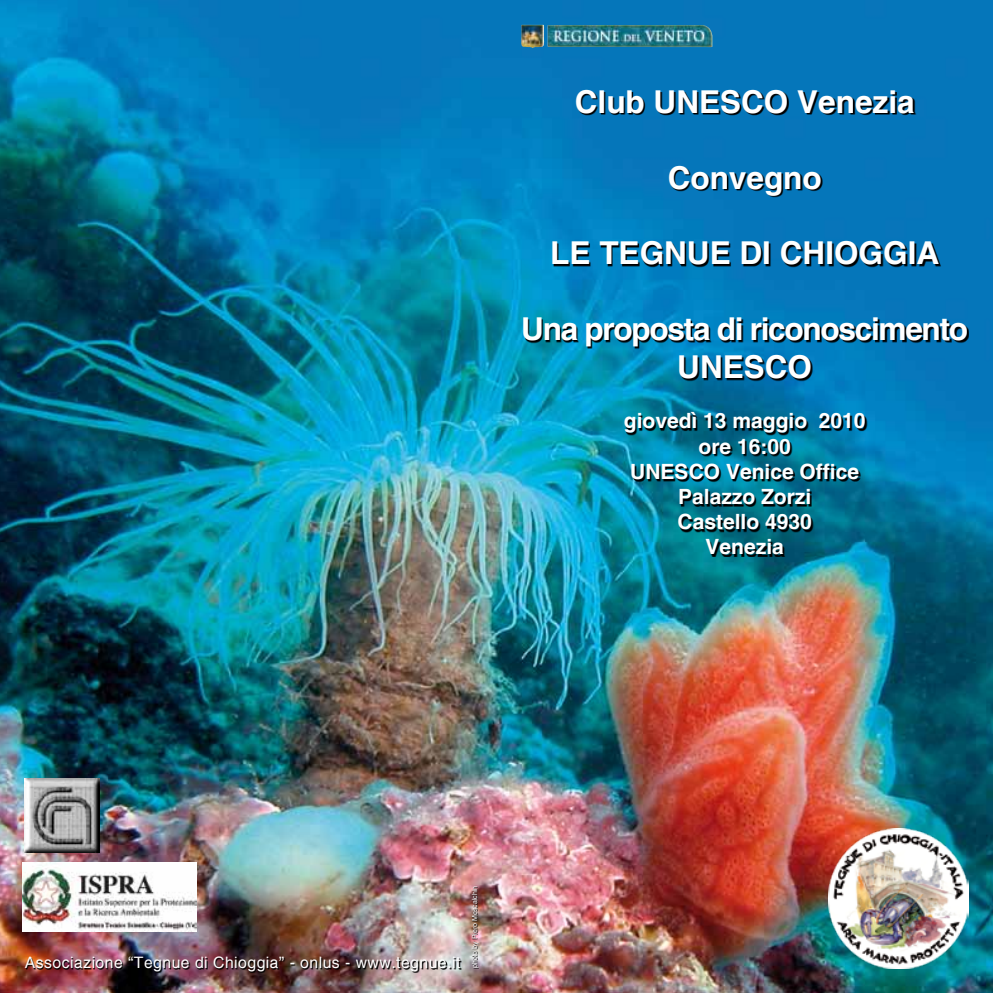
<style>
.page{position:relative;width:993px;height:993px;background:#fff}
.page>*{position:absolute;margin:0;border:0;box-sizing:border-box;transform-origin:0 0}
.t1{font:700 31.5px "Helvetica";color:#fff}
.t2{font:700 31.5px/37.8px "Helvetica";letter-spacing:-.04em;color:#fff;text-align:center}
.t3{font:700 21px/25.2px "Helvetica";color:#fff;text-align:center}
.t4{font:15.75px "Helvetica";letter-spacing:.03em;color:#fff}
.t5{font:7px "Helvetica";color:#fff}
</style>
<div class="page">
<img style="left:0;top:0;width:992px;height:992px">
<svg style="left:524px;top:92px;width:444px;height:464px;background:#0372a3"></svg>
<img style="left:521px;top:25px;width:191px;height:23px">
<img style="left:828px;top:828px;width:139px;height:139px">
<img style="left:23px;top:862px;width:174px;height:69px">
<svg style="left:472px;top:886px;width:7px;height:82px"></svg>
<img style="left:25px;top:778px;width:74px;height:74px">
<img style="left:26px;top:957px;width:435px;height:15px">
<h1 class="t1" style="left:574px;top:82px;width:341px">Club UNESCO Venezia</h1>
<h1 class="t1" style="left:667px;top:158px;width:156px">Convegno</h1>
<h1 class="t1" style="left:550px;top:234px;width:390px">LE TEGNUE DI CHIOGGIA</h1>
<h1 class="t2" style="left:521px;top:309px;width:448px">Una proposta di riconoscimento<br>UNESCO</h1>
<p class="t3" style="left:623px;top:408px;width:243px">giovedì 13 maggio 2010 ore 16:00<br>UNESCO Venice Office<br>Palazzo Zorzi<br>Castello 4930<br>Venezia</p>
<p class="t4" style="left:25px;top:953px;width:437px">Associazione “Tegnue di Chioggia” - onlus - www.tegnue.it</p>
<p class="t5" style="left:470px;top:967px;width:84px;rotate:-90deg">photo by Piero Mescalchin</p>
</div>
